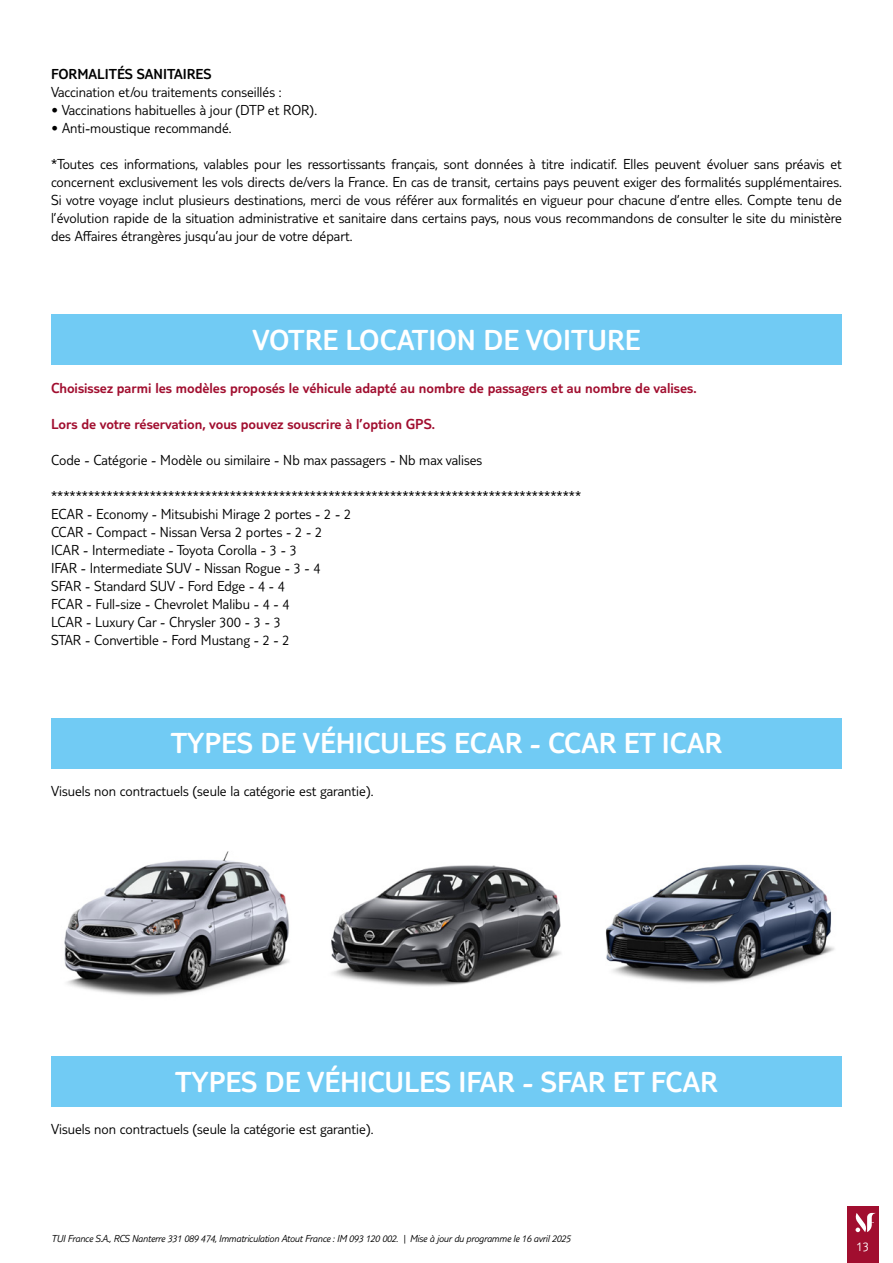
<style>
.page{position:relative;width:893px;height:1263px;background:#fff}
.page>*{position:absolute;margin:0;border:0;box-sizing:border-box;transform-origin:0 0}
.t1{font:300 30px "TUI Type";color:#fff}
.t2{font:300 15px/18px "TUI Type";color:#000;text-align:justify}
.t3{font:300 15px "TUI Type";color:#a10e2f}
.t4{font:300 15px "TUI Type";color:#000}
.t5{font:300 13.5px "TUI Type";color:#fff}
.t6{font:italic 300 10.5px "TUI Type";letter-spacing:-.02em;color:#000}
</style>
<div class="page">
<div style="left:847px;top:1206px;width:32px;height:57px;background:#a10e2f"></div>
<svg style="left:855px;top:1213px;width:21px;height:19px"></svg>
<div style="left:51px;top:314px;width:791px;height:51px;background:#71cbf4"></div>
<div style="left:51px;top:718px;width:791px;height:51px;background:#71cbf4"></div>
<img style="left:64px;top:851px;width:225px;height:145px">
<img style="left:331px;top:865px;width:230px;height:122px">
<img style="left:605px;top:864px;width:230px;height:120px">
<div style="left:51px;top:1056px;width:791px;height:51px;background:#71cbf4"></div>
<p class="t4" style="left:51px;top:66px;width:162px">FORMALITÉS SANITAIRES</p>
<p class="t2" style="left:51px;top:83px;width:232px">Vaccination et/ou traitements conseillés :</p>
<p class="t2" style="left:51px;top:101px;width:268px">• Vaccinations habituelles à jour (DTP et ROR).</p>
<p class="t2" style="left:51px;top:119px;width:182px">• Anti-moustique recommandé.</p>
<p class="t2" style="left:51px;top:155px;width:792px">*Toutes ces informations, valables pour les ressortissants français, sont données à titre indicatif. Elles peuvent évoluer sans préavis et concernent exclusivement les vols directs de/vers la France. En cas de transit, certains pays peuvent exiger des formalités supplémentaires.<br>Si votre voyage inclut plusieurs destinations, merci de vous référer aux formalités en vigueur pour chacune d’entre elles. Compte tenu de l’évolution rapide de la situation administrative et sanitaire dans certains pays, nous vous recommandons de consulter le site du ministère des Affaires étrangères jusqu’au jour de votre départ.</p>
<h1 class="t1" style="left:253px;top:323px;width:389px">VOTRE LOCATION DE VOITURE</h1>
<p class="t3" style="left:51px;top:379px;width:647px">Choisissez parmi les modèles proposés le véhicule adapté au nombre de passagers et au nombre de valises.</p>
<p class="t3" style="left:51px;top:415px;width:385px">Lors de votre réservation, vous pouvez souscrire à l’option GPS.</p>
<p class="t2" style="left:51px;top:450px;width:433px">Code - Catégorie - Modèle ou similaire - Nb max passagers - Nb max valises</p>
<p class="t2" style="left:51px;top:486px;width:532px;text-align:left">************************************************************************************** ECAR - Economy - Mitsubishi Mirage 2 portes - 2 - 2<br>CCAR - Compact - Nissan Versa 2 portes - 2 - 2<br>ICAR - Intermediate - Toyota Corolla - 3 - 3<br>IFAR - Intermediate SUV - Nissan Rogue - 3 - 4<br>SFAR - Standard SUV - Ford Edge - 4 - 4<br>FCAR - Full-size - Chevrolet Malibu - 4 - 4<br>LCAR - Luxury Car - Chrysler 300 - 3 - 3<br>STAR - Convertible - Ford Mustang - 2 - 2</p>
<h1 class="t1" style="left:171px;top:726px;width:553px">TYPES DE VÉHICULES ECAR - CCAR ET ICAR</h1>
<p class="t2" style="left:51px;top:782px;width:324px">Visuels non contractuels (seule la catégorie est garantie).</p>
<h1 class="t1" style="left:175px;top:1064px;width:544px">TYPES DE VÉHICULES IFAR - SFAR ET FCAR</h1>
<p class="t2" style="left:51px;top:1120px;width:324px">Visuels non contractuels (seule la catégorie est garantie).</p>
<p class="t6" style="left:51px;top:1232px;width:521px">TUI France S.A., RCS Nanterre 331 089 474, Immatriculation Atout France : IM 093 120 002. | Mise à jour du programme le 16 avril 2025</p>
<p class="t5" style="left:856px;top:1239px;width:14px">13</p>
</div>
